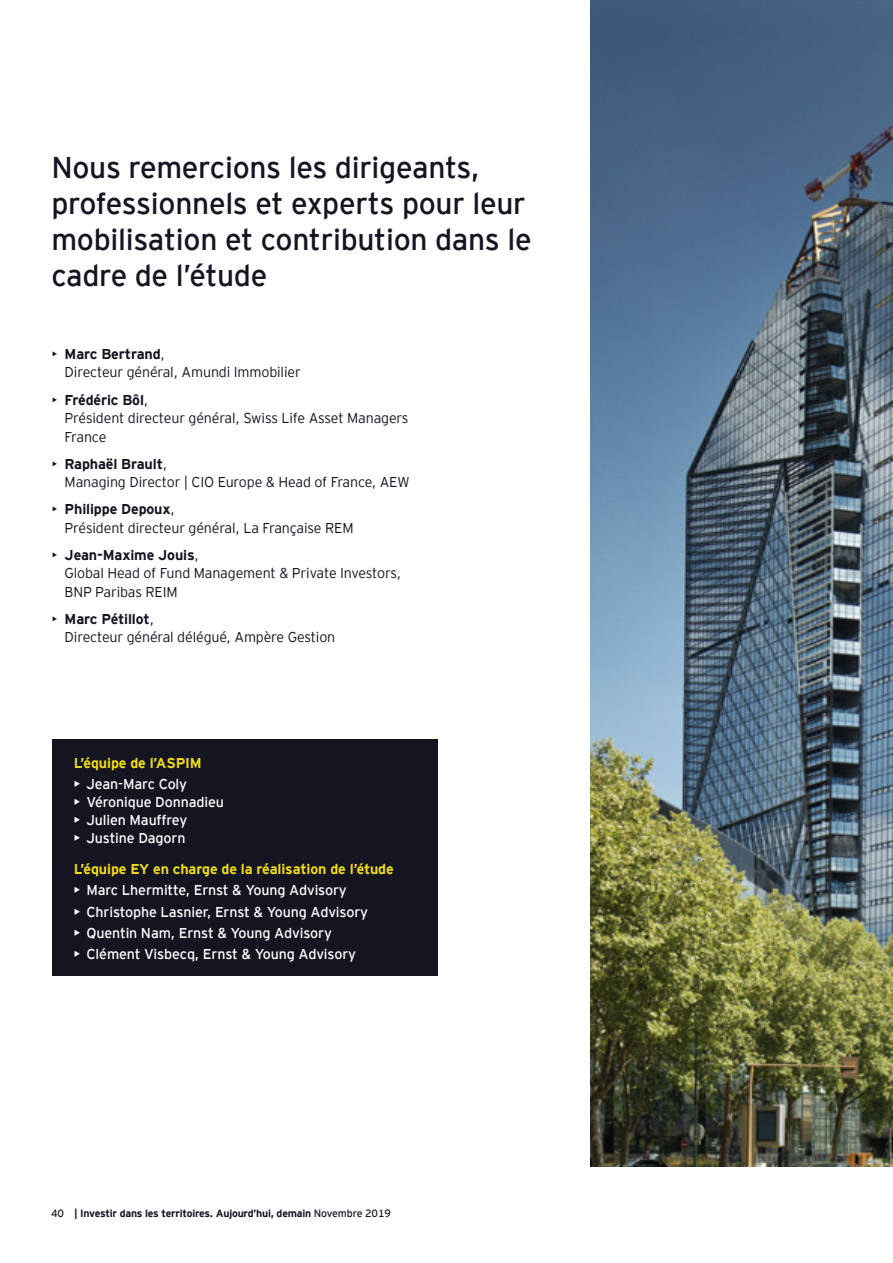
<style>
.page{position:relative;width:893px;height:1263px;background:#fff}
.page>*{position:absolute;margin:0;border:0;box-sizing:border-box;transform-origin:0 0}
.t1{font:30px/36px "EY Interstate";letter-spacing:-.01em;color:#151522}
.t2{font:300 14.25px/18.5px "EY Interstate";letter-spacing:-.01em;color:#151522}
.t3{font:14.25px "EY Interstate";letter-spacing:-.01em;color:#fff}
.t4{font:700 14.25px "EY Interstate";letter-spacing:-.01em;color:#eeda1b}
.t5{font:700 10.5px "EY Interstate";letter-spacing:-.02em;color:#151522}
.s1{font-weight:700}
.s2{font-weight:400}
</style>
<div class="page">
<img style="left:591px;top:0;width:302px;height:1167px">
<div style="left:52px;top:740px;width:385px;height:236px;background:#151522"></div>
<h1 class="t1" style="left:51px;top:148px;width:482px">Nous remercions les dirigeants, professionnels et experts pour leur mobilisation et contribution dans le cadre de l’étude</h1>
<p class="t2" style="left:65px;top:344px;width:238px;text-indent:-13px">• <span class="s1">Marc Bertrand</span>,<br>Directeur général, Amundi Immobilier</p>
<p class="t2" style="left:65px;top:389px;width:345px;text-indent:-13px">• <span class="s1">Frédéric Bôl</span>,<br>Président directeur général, Swiss Life Asset Managers<br>France</p>
<p class="t2" style="left:65px;top:453px;width:346px;text-indent:-13px">• <span class="s1">Raphaël Brault</span>,<br>Managing Director | CIO Europe &amp; Head of France, AEW</p>
<p class="t2" style="left:65px;top:499px;width:291px;text-indent:-13px">• <span class="s1">Philippe Depoux</span>,<br>Président directeur général, La Française REM</p>
<p class="t2" style="left:65px;top:545px;width:338px;text-indent:-13px">• <span class="s1">Jean-Maxime Jouis</span>,<br>Global Head of Fund Management &amp; Private Investors,<br>BNP Paribas REIM</p>
<p class="t2" style="left:65px;top:609px;width:272px;text-indent:-13px">• <span class="s1">Marc Pétillot</span>,<br>Directeur général délégué, Ampère Gestion</p>
<p class="t4" style="left:74px;top:753px;width:130px">L’équipe de l’ASPIM</p>
<p class="t3" style="left:74px;top:774px;width:115px">• Jean-Marc Coly</p>
<p class="t3" style="left:74px;top:792px;width:152px">• Véronique Donnadieu</p>
<p class="t3" style="left:74px;top:810px;width:115px">• Julien Mauffrey</p>
<p class="t3" style="left:74px;top:828px;width:113px">• Justine Dagorn</p>
<p class="t4" style="left:74px;top:859px;width:322px">L’équipe EY en charge de la réalisation de l’étude</p>
<p class="t3" style="left:74px;top:880px;width:275px">• Marc Lhermitte, Ernst &amp; Young Advisory</p>
<p class="t3" style="left:74px;top:901px;width:296px">• Christophe Lasnier, Ernst &amp; Young Advisory</p>
<p class="t3" style="left:74px;top:923px;width:260px">• Quentin Nam, Ernst &amp; Young Advisory</p>
<p class="t3" style="left:74px;top:944px;width:284px">• Clément Visbecq, Ernst &amp; Young Advisory</p>
<p class="t5" style="left:51px;top:1206px;width:341px"><span class="s2">40</span> | Investir dans les territoires. Aujourd’hui, demain <span class="s2">Novembre 2019</span></p>
</div>
